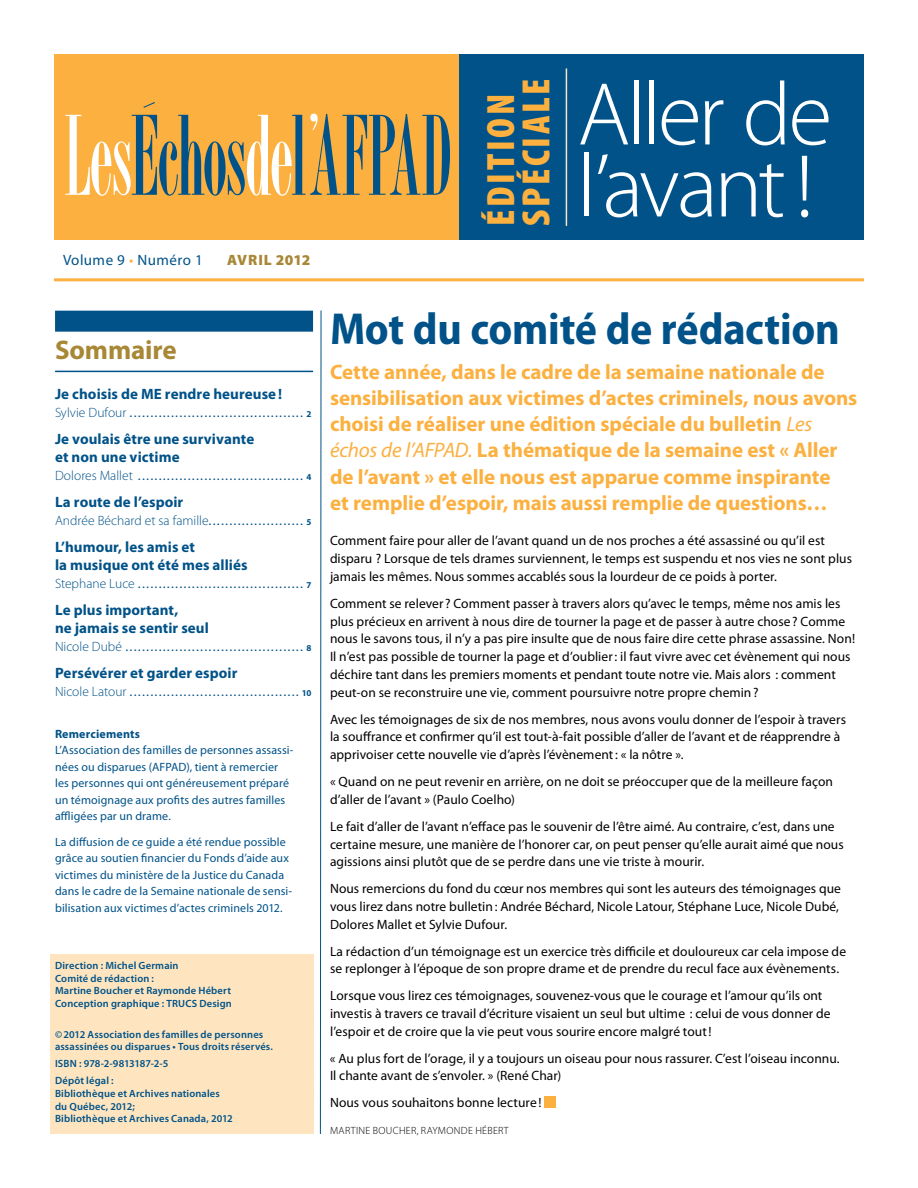
<style>
.page{position:relative;width:918px;height:1188px;background:#fff}
.page>*{position:absolute;margin:0;border:0;box-sizing:border-box;transform-origin:0 0}
.t1{font:120px "Bordeaux Roman Bold Let Plain";letter-spacing:-.02em;color:#005288}
.t2{font:300 90px/72px "Myriad Pro";letter-spacing:-.04em;color:#fff}
.t3{font:700 semi-condensed 45px "Myriad Pro";letter-spacing:-.005em;color:#005288}
.t4{font:900 condensed 39.75px/35.2px "Myriad Pro";letter-spacing:.07em;color:#fbb040}
.t5{font:700 27px "Myriad Pro";letter-spacing:-.005em;color:#a88836}
.t6{font:700 21px/26.1px "Myriad Pro";letter-spacing:-.005em;color:#fbb040}
.t7{font:700 15px/18px "Myriad Pro";letter-spacing:.005em;color:#005288}
.t8{font:15px "Myriad Pro";letter-spacing:.03em;color:#005288}
.t9{font:900 15px "Myriad Pro";letter-spacing:.03em;color:#a88836}
.t10{font:13.5px/17.9px "Myriad Pro";letter-spacing:.005em;color:#000}
.t11{font:300 13.5px "Myriad Pro";color:#005288}
.t12{font:12px/16.5px "Myriad Pro";letter-spacing:.005em;color:#005288}
.t13{font:700 12px "Myriad Pro";letter-spacing:.015em;color:#005288}
.t14{font:600 10.5px/12.6px "Myriad Pro";letter-spacing:.015em;color:#005288}
.t15{font:300 10.5px "Myriad Pro";letter-spacing:.03em;color:#000}
.t16{font:700 9px "Myriad Pro";color:#005288}
.s1{color:#fff}
.s2{color:#fbb040}
.s3{font-weight:300;font-size:13.5px}
.s4{font-weight:700;font-size:9px}
.s5{font-weight:400;font-style:italic}
</style>
<div class="page">
<div style="left:51px;top:954px;width:263px;height:180px;background:#fee5c0"></div>
<div style="left:54px;top:54px;width:405px;height:185px;background:#fbb040"></div>
<div style="left:55px;top:311px;width:258px;height:21px;background:#005288"></div>
<hr style="left:55px;top:371px;width:258px;height:1px;background:#005288">
<div style="left:459px;top:54px;width:405px;height:185px;background:#005288"></div>
<hr style="left:54px;top:278px;width:810px;height:3px;background:#fbb040">
<svg style="left:320px;top:310px;width:2px;height:824px"></svg>
<div style="left:544px;top:1096px;width:12px;height:12px;background:#fbb040"></div>
<hr style="left:566px;top:68px;width:1px;height:158px;background:#fee5c0">
<h1 class="t1" style="left:64px;top:101px;width:390px"><span class="s1">Les</span>Échos<span class="s1">de</span>l<span class="s1">’</span>AFPAD</h1>
<p class="t8" style="left:63px;top:251px;width:141px">Volume 9 <span class="s2">•</span> Numéro 1</p>
<p class="t9" style="left:227px;top:251px;width:85px">Avril 2012</p>
<h3 class="t4" style="left:484px;top:226px;width:149px;rotate:-90deg">Édition<br>Spéciale</h3>
<h2 class="t2" style="left:578px;top:80px;width:256px">Aller de l’avant!</h2>
<h3 class="t5" style="left:55px;top:332px;width:123px">Sommaire</h3>
<p class="t7" style="left:55px;top:385px;width:229px">Je choisis de ME rendre heureuse!</p>
<p class="t16" style="left:55px;top:408px;width:258px"><span class="s3">Sylvie Dufour</span> . . . . . . . . . . . . . . . . . . . . . . . . . . . . . . . . . . . . . . . . . . 2</p>
<p class="t7" style="left:55px;top:430px;width:201px">Je voulais être une survivante et non une victime</p>
<p class="t16" style="left:55px;top:471px;width:258px"><span class="s3">Dolores Mallet</span> . . . . . . . . . . . . . . . . . . . . . . . . . . . . . . . . . . . . . . . . 4</p>
<p class="t7" style="left:55px;top:493px;width:130px">La route de l’espoir</p>
<p class="t11" style="left:55px;top:513px;width:258px">Andrée Béchard et sa famille <span class="s4">. . . . . . . . . . . . . . . . . . . . . . . 5</span></p>
<p class="t7" style="left:55px;top:538px;width:194px">L’humour, les amis et<br>la musique ont été mes alliés</p>
<p class="t16" style="left:55px;top:579px;width:258px"><span class="s3">Stephane Luce</span> . . . . . . . . . . . . . . . . . . . . . . . . . . . . . . . . . . . . . . . . 7</p>
<p class="t7" style="left:55px;top:601px;width:155px">Le plus important,<br>ne jamais se sentir seul</p>
<p class="t16" style="left:55px;top:642px;width:258px"><span class="s3">Nicole Dubé</span> . . . . . . . . . . . . . . . . . . . . . . . . . . . . . . . . . . . . . . . . . . . 8</p>
<p class="t7" style="left:55px;top:664px;width:184px">Persévérer et garder espoir</p>
<p class="t16" style="left:55px;top:687px;width:258px"><span class="s3">Nicole Latour</span> . . . . . . . . . . . . . . . . . . . . . . . . . . . . . . . . . . . . . . . . . 10</p>
<p class="t13" style="left:55px;top:726px;width:86px">Remerciements</p>
<p class="t12" style="left:55px;top:742px;width:240px">L’Association des familles de personnes assassi&shy;nées ou disparues (AFPAD), tient à remercier les personnes qui ont généreusement préparé un témoignage aux profits des autres familles affligées par un drame.</p>
<p class="t12" style="left:55px;top:833px;width:239px">La diffusion de ce guide a été rendue possible grâce au soutien financier du Fonds d’aide aux victimes du ministère de la Justice du Canada dans le cadre de la Semaine nationale de sensi&shy;bilisation aux victimes d’actes criminels 2012.</p>
<p class="t14" style="left:55px;top:959px;width:178px">Direction : Michel Germain<br>Comité de rédaction :<br>Martine Boucher et Raymonde Hébert<br>Conception graphique : TRUCS Design</p>
<p class="t14" style="left:55px;top:1027px;width:220px">©2012 Association des familles de personnes assassinées ou disparues • Tous droits réservés.</p>
<p class="t14" style="left:55px;top:1055px;width:115px;line-height:17.1px">ISBN : 978-2-9813187-2-5<br>Dépôt légal :</p>
<p class="t14" style="left:55px;top:1087px;width:179px">Bibliothèque et Archives nationales du Québec, 2012;<br>Bibliothèque et Archives Canada, 2012</p>
<h3 class="t3" style="left:330px;top:304px;width:511px">Mot du comité de rédaction</h3>
<p class="t6" style="left:330px;top:358px;width:529px">Cette année, dans le cadre de la semaine nationale de sensibilisation aux victimes d’actes criminels, nous avons choisi de réaliser une édition spéciale du bulletin <span class="s5">Les échos de l’AFPAD.</span> La thématique de la semaine est « Aller de l’avant » et elle nous est apparue comme inspirante<br>et remplie d’espoir, mais aussi remplie de questions…</p>
<p class="t10" style="left:330px;top:532px;width:524px">Comment faire pour aller de l’avant quand un de nos proches a été assassiné ou qu’il est disparu ? Lorsque de tels drames surviennent, le temps est suspendu et nos vies ne sont plus jamais les mêmes. Nous sommes accablés sous la lourdeur de ce poids à porter.</p>
<p class="t10" style="left:330px;top:594px;width:527px">Comment se relever ? Comment passer à travers alors qu’avec le temps, même nos amis les plus précieux en arrivent à nous dire de tourner la page et de passer à autre chose ? Comme nous le savons tous, il n’y a pas pire insulte que de nous faire dire cette phrase assassine. Non!<br>Il n’est pas possible de tourner la page et d’oublier: il faut vivre avec cet évènement qui nous déchire tant dans les premiers moments et pendant toute notre vie. Mais alors : comment peut-on se reconstruire une vie, comment poursuivre notre propre chemin?</p>
<p class="t10" style="left:330px;top:710px;width:518px">Avec les témoignages de six de nos membres, nous avons voulu donner de l’espoir à travers la souffrance et confirmer qu’il est tout-à-fait possible d’aller de l’avant et de réapprendre à apprivoiser cette nouvelle vie d’après l’évènement: « la nôtre ».</p>
<p class="t10" style="left:330px;top:772px;width:505px">« Quand on ne peut revenir en arrière, on ne doit se préoccuper que de la meilleure façon d’aller de l’avant » (Paulo Coelho)</p>
<p class="t10" style="left:330px;top:817px;width:515px">Le fait d’aller de l’avant n’efface pas le souvenir de l’être aimé. Au contraire, c’est, dans une certaine mesure, une manière de l’honorer car, on peut penser qu’elle aurait aimé que nous agissions ainsi plutôt que de se perdre dans une vie triste à mourir.</p>
<p class="t10" style="left:330px;top:879px;width:512px">Nous remercions du fond du cœur nos membres qui sont les auteurs des témoignages que vous lirez dans notre bulletin: Andrée Béchard, Nicole Latour, Stéphane Luce, Nicole Dubé,<br>Dolores Mallet et Sylvie Dufour.</p>
<p class="t10" style="left:330px;top:942px;width:518px">La rédaction d’un témoignage est un exercice très difficile et douloureux car cela impose de se replonger à l’époque de son propre drame et de prendre du recul face aux évènements.</p>
<p class="t10" style="left:330px;top:987px;width:502px">Lorsque vous lirez ces témoignages, souvenez-vous que le courage et l’amour qu’ils ont investis à travers ce travail d’écriture visaient un seul but ultime : celui de vous donner de l’espoir et de croire que la vie peut vous sourire encore malgré tout!</p>
<p class="t10" style="left:330px;top:1049px;width:511px">« Au plus fort de l’orage, il y a toujours un oiseau pour nous rassurer. C’est l’oiseau inconnu.<br>Il chante avant de s’envoler. » (René Char)</p>
<p class="t10" style="left:330px;top:1094px;width:213px">Nous vous souhaitons bonne lecture !</p>
<p class="t15" style="left:330px;top:1125px;width:180px">Martin e Boucher, Raymond e H ébert</p>
</div>
